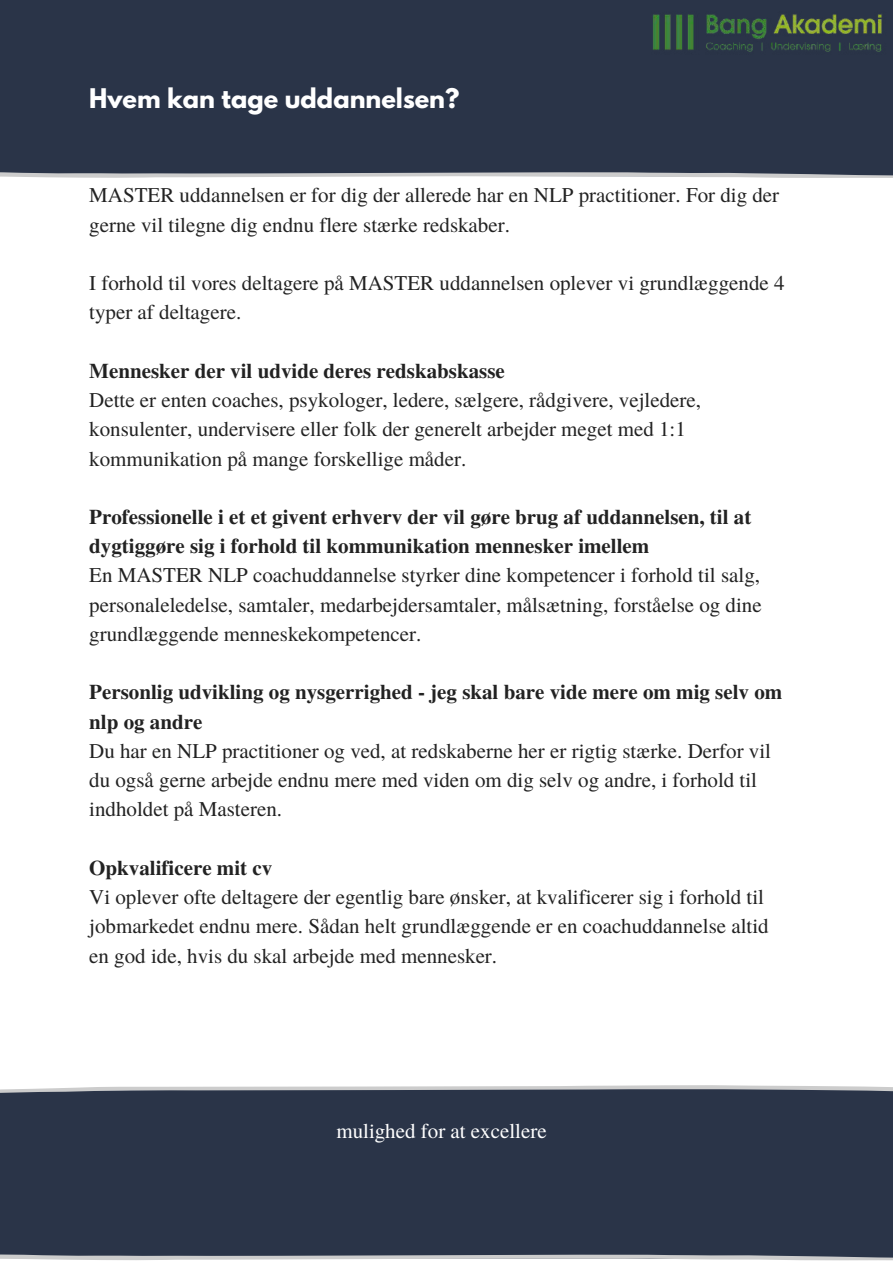
<style>
.page{position:relative;width:893px;height:1264px;background:#fff}
.page>*{position:absolute;margin:0;border:0;box-sizing:border-box;transform-origin:0 0}
.t1{font:700 24px "League Spartan";color:#fff}
.t2{font:21px/29.2px "Te X Gyre Termes";color:#222}
.t3{font:700 21px/29.2px "Te X Gyre Termes";color:#222}
.t4{font:21px "Te X Gyre Termes";color:#fff}
</style>
<div class="page">
<div style="left:0;top:0;width:892px;height:178px;background:#2a3448"></div>
<img style="left:653px;top:14px;width:229px;height:38px">
<div style="left:0;top:1085px;width:892px;height:175px;background:#2a3448"></div>
<p class="t1" style="left:89px;top:87px;width:371px">Hvem kan tage uddannelsen?</p>
<p class="t2" style="left:89px;top:180px;width:691px">MASTER uddannelsen er for dig der allerede har en NLP practitioner. For dig der gerne vil tilegne dig endnu flere stærke redskaber.</p>
<p class="t2" style="left:89px;top:267px;width:696px">I forhold til vores deltagere på MASTER uddannelsen oplever vi grundlæggende 4 typer af deltagere.</p>
<p class="t3" style="left:89px;top:355px;width:417px">Mennesker der vil udvide deres redskabskasse</p>
<p class="t2" style="left:89px;top:384px;width:613px">Dette er enten coaches, psykologer, ledere, sælgere, rådgivere, vejledere, konsulenter, undervisere eller folk der generelt arbejder meget med 1:1 kommunikation på mange forskellige måder.</p>
<p class="t3" style="left:89px;top:501px;width:663px">Professionelle i et et givent erhverv der vil gøre brug af uddannelsen, til at dygtiggøre sig i forhold til kommunikation mennesker imellem</p>
<p class="t2" style="left:89px;top:559px;width:674px;text-align:justify">En MASTER NLP coachuddannelse styrker dine kompetencer i forhold til salg, personaleledelse, samtaler, medarbejdersamtaler, målsætning, forståelse og dine grundlæggende menneskekompetencer.</p>
<p class="t3" style="left:89px;top:676px;width:694px">Personlig udvikling og nysgerrighed - jeg skal bare vide mere om mig selv om nlp og andre</p>
<p class="t2" style="left:89px;top:735px;width:683px">Du har en NLP practitioner og ved, at redskaberne her er rigtig stærke. Derfor vil du også gerne arbejde endnu mere med viden om dig selv og andre, i forhold til indholdet på Masteren.</p>
<p class="t3" style="left:89px;top:852px;width:184px">Opkvalificere mit cv</p>
<p class="t2" style="left:89px;top:881px;width:681px">Vi oplever ofte deltagere der egentlig bare ønsker, at kvalificerer sig i forhold til jobmarkedet endnu mere. Sådan helt grundlæggende er en coachuddannelse altid en god ide, hvis du skal arbejde med mennesker.</p>
<p class="t4" style="left:336px;top:1115px;width:212px">mulighed for at excellere</p>
</div>
